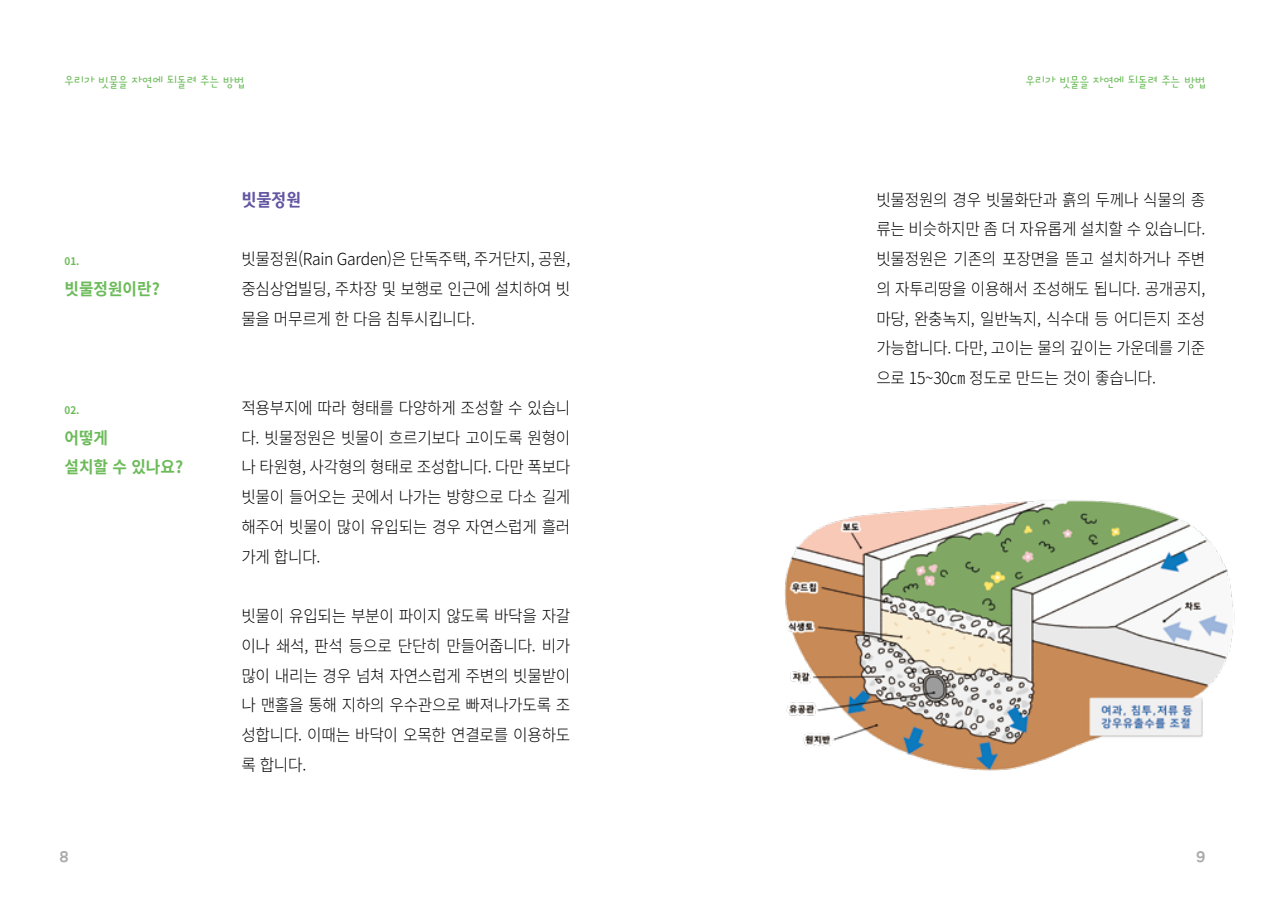
<style>
.page{position:relative;width:1270px;height:903px;background:#fff}
.page>*{position:absolute;margin:0;border:0;box-sizing:border-box;transform-origin:0 0}
.t1{font:17.5px "Rix J Gulim B";color:#6356a3}
.t2{font:300 16.62px/29.8px "Noto Sans KR";letter-spacing:-.02em;color:#000;text-align:justify;scale:.95 1}
.t3{font:700 16.62px/29.8px "Noto Sans KR";color:#6cbb5a;scale:.95 1}
.t4{font:15.75px "BMJUA";color:#aaabab}
.t5{font:14px "Korean EASG R";letter-spacing:-.02em;color:#6cbb5a}
.t6{font:700 10.5px "Noto Sans KR";color:#6cbb5a;scale:.95 1}
</style>
<div class="page">
<img style="left:784px;top:500px;width:451px;height:271px">
<p class="t5" style="left:64px;top:74px;width:181px">우리가 빗물을 자연에 되돌려 주는 방법</p>
<p class="t5" style="left:1026px;top:74px;width:181px">우리가 빗물을 자연에 되돌려 주는 방법</p>
<p class="t6" style="left:64px;top:255px;width:17px">01.</p>
<p class="t3" style="left:64px;top:274px;width:102px">빗물정원이란?</p>
<p class="t6" style="left:64px;top:404px;width:17px">02.</p>
<p class="t3" style="left:64px;top:423px;width:126px">어떻게<br>설치할 수 있나요?</p>
<p class="t1" style="left:241px;top:190px;width:62px">빗물정원</p>
<p class="t2" style="left:876px;top:185px;width:348px">빗물정원의 경우 빗물화단과 흙의 두께나 식물의 종 류는 비슷하지만 좀 더 자유롭게 설치할 수 있습니다. 빗물정원은 기존의 포장면을 뜯고 설치하거나 주변 의 자투리땅을 이용해서 조성해도 됩니다. 공개공지, 마당, 완충녹지, 일반녹지, 식수대 등 어디든지 조성 가능합니다. 다만, 고이는 물의 깊이는 가운데를 기준 으로 15~30㎝ 정도로 만드는 것이 좋습니다.</p>
<p class="t2" style="left:241px;top:244px;width:348px">빗물정원(Rain Garden)은 단독주택, 주거단지, 공원, 중심상업빌딩, 주차장 및 보행로 인근에 설치하여 빗 물을 머무르게 한 다음 침투시킵니다.</p>
<p class="t2" style="left:241px;top:393px;width:348px">적용부지에 따라 형태를 다양하게 조성할 수 있습니 다. 빗물정원은 빗물이 흐르기보다 고이도록 원형이 나 타원형, 사각형의 형태로 조성합니다. 다만 폭보다 빗물이 들어오는 곳에서 나가는 방향으로 다소 길게 해주어 빗물이 많이 유입되는 경우 자연스럽게 흘러 가게 합니다.</p>
<p class="t2" style="left:241px;top:601px;width:348px">빗물이 유입되는 부분이 파이지 않도록 바닥을 자갈 이나 쇄석, 판석 등으로 단단히 만들어줍니다. 비가 많이 내리는 경우 넘쳐 자연스럽게 주변의 빗물받이 나 맨홀을 통해 지하의 우수관으로 빠져나가도록 조 성합니다. 이때는 바닥이 오목한 연결로를 이용하도 록 합니다.</p>
<p class="t4" style="left:60px;top:849px;width:11px">8</p>
<p class="t4" style="left:1196px;top:849px;width:11px">9</p>
</div>
